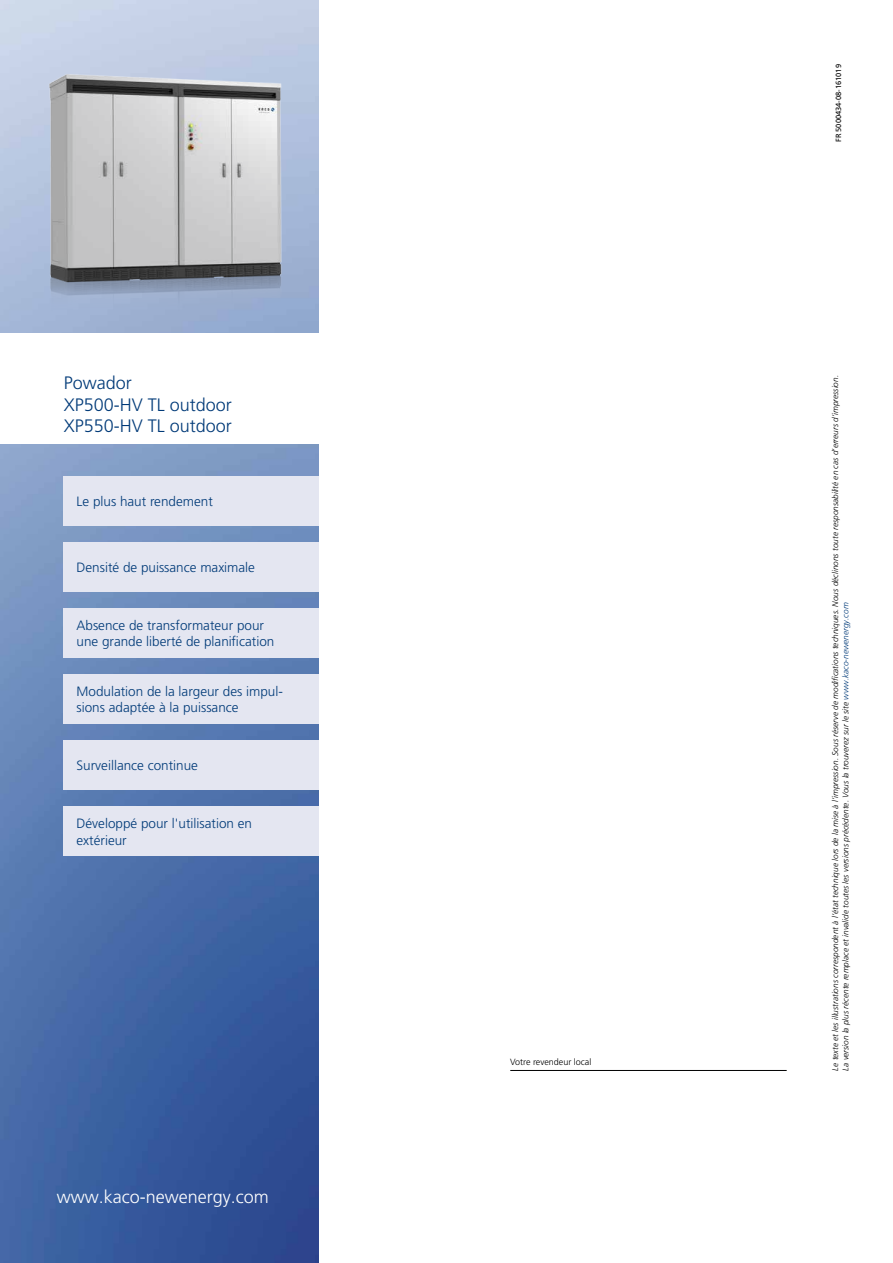
<style>
.page{position:relative;width:893px;height:1263px;background:#fff}
.page>*{position:absolute;margin:0;border:0;box-sizing:border-box;transform-origin:0 0}
.t1{font:300 18px/21.6px "Frutiger LT Pro";color:#003a78}
.t2{font:300 18px "Frutiger LT Pro";color:#fff}
.t3{font:300 13.5px/16.5px "Frutiger LT Pro";color:#003a78}
.t4{font:300 9px "Frutiger LT Pro";color:#000}
.t5{font:italic 300 8.25px/10.5px "Frutiger LT Pro";color:#000}
.t6{font:7.5px "Frutiger LT Pro";color:#000}
.s1{color:#003a78}
</style>
<div class="page">
<img style="left:0;top:0;width:319px;height:1263px">
<hr style="left:510px;top:1070px;width:277px;height:1px;background:#000">
<img style="left:41px;top:70px;width:257px;height:263px">
<div style="left:0;top:333px;width:319px;height:110px;background:#fff"></div>
<div style="left:64px;top:608px;width:255px;height:50px;background:#e4e6f1"></div>
<div style="left:64px;top:674px;width:255px;height:50px;background:#e4e6f1"></div>
<div style="left:64px;top:740px;width:255px;height:50px;background:#e4e6f1"></div>
<div style="left:64px;top:476px;width:255px;height:50px;background:#e4e6f1"></div>
<div style="left:64px;top:542px;width:255px;height:50px;background:#e4e6f1"></div>
<div style="left:64px;top:806px;width:255px;height:50px;background:#e4e6f1"></div>
<h1 class="t1" style="left:64px;top:372px;width:170px">Powador<br>XP500-HV TL outdoor<br>XP550-HV TL outdoor</h1>
<h2 class="t3" style="left:77px;top:493px;width:138px">Le plus haut rendement</h2>
<h2 class="t3" style="left:77px;top:559px;width:180px">Densité de puissance maximale</h2>
<h2 class="t3" style="left:77px;top:617px;width:199px">Absence de transformateur pour une grande liberté de planification</h2>
<h2 class="t3" style="left:77px;top:683px;width:208px">Modulation de la largeur des impul&shy;sions adaptée à la puissance</h2>
<h2 class="t3" style="left:77px;top:757px;width:123px">Surveillance continue</h2>
<h2 class="t3" style="left:77px;top:815px;width:177px">Développé pour l'utilisation en extérieur</h2>
<h1 class="t2" style="left:57px;top:1186px;width:214px">www.kaco-newenergy.com</h1>
<p class="t4" style="left:510px;top:1057px;width:83px">Votre revendeur local</p>
<p class="t6" style="left:834px;top:142px;width:79px;rotate:-90deg">FR 5000434-08-161019</p>
<p class="t5" style="left:830px;top:1070px;width:697px;rotate:-90deg">Le texte et les illustrations correspondent à l’état technique lors de la mise à l’impression. Sous réserve de modifications techniques. Nous déclinons toute responsabilité en cas d’erreurs d’impression.<br>La version la plus récente remplace et invalide toutes les versions précédente. Vous la trouverez sur le site <span class="s1">www.kaco-newenergy.com</span></p>
</div>
